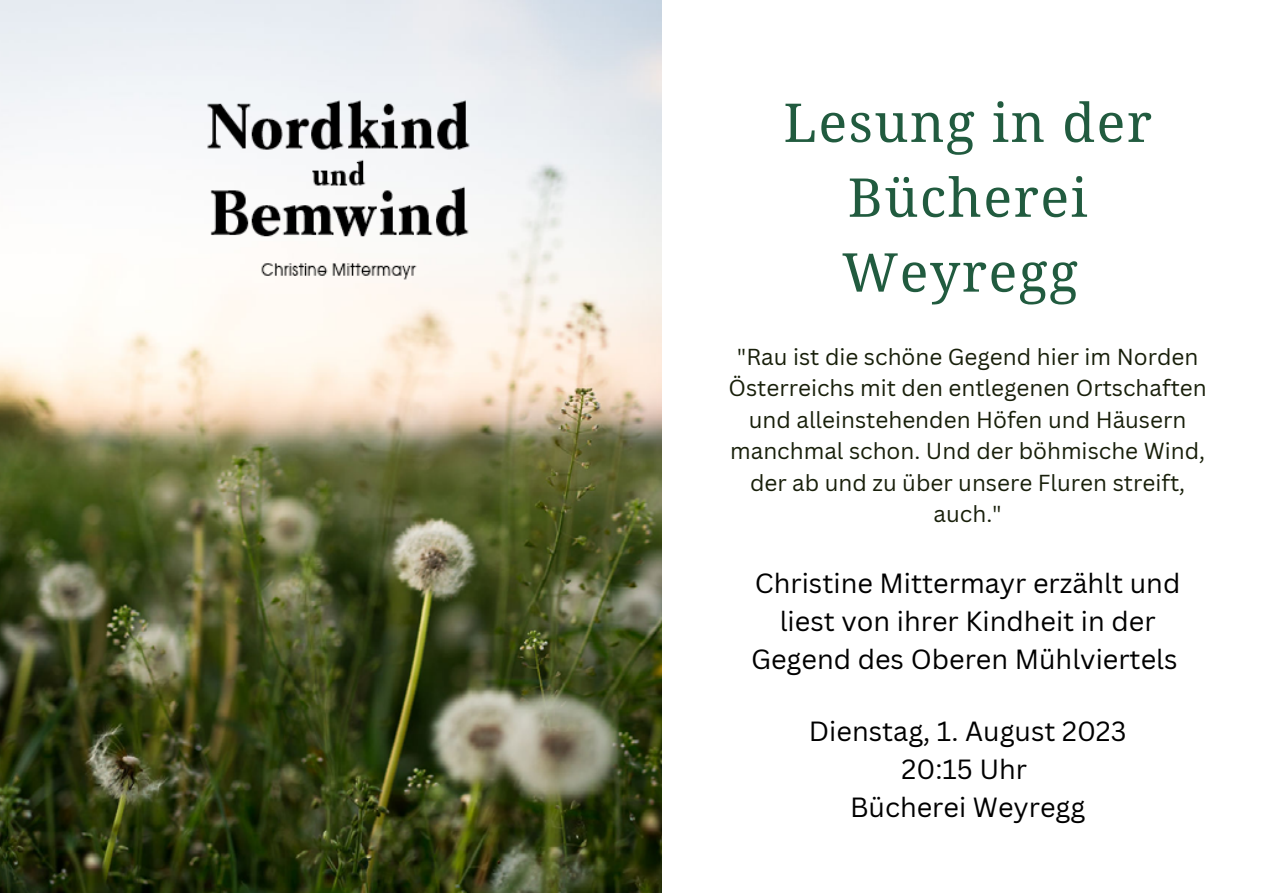
<style>
.page{position:relative;width:1263px;height:893px;background:#fff}
.page>*{position:absolute;margin:0;border:0;box-sizing:border-box;transform-origin:0 0}
.t1{font:53.55px/74.8px "Noto Serif";letter-spacing:.03em;color:#215b3f;text-align:center}
.t2{font:27px/37.7px "Canva Sans";color:#000;text-align:center}
.t3{font:22.5px/31.5px "Canva Sans";color:#181f0a;text-align:center}
</style>
<div class="page">
<img style="left:0;top:0;width:662px;height:893px">
<h1 class="t1" style="left:783px;top:84px;width:370px">Lesung in der<br>Bücherei<br>Weyregg</h1>
<p class="t3" style="left:728px;top:340px;width:480px">"Rau ist die schöne Gegend hier im Norden Österreichs mit den entlegenen Ortschaften und alleinstehenden Höfen und Häusern manchmal schon. Und der böhmische Wind, der ab und zu über unsere Fluren streift, auch."</p>
<p class="t2" style="left:751px;top:564px;width:431px">Christine Mittermayr erzählt und liest von ihrer Kindheit in der<br>Gegend des Oberen Mühlviertels</p>
<p class="t2" style="left:809px;top:711px;width:319px">Dienstag, 1. August 2023<br>20:15 Uhr<br>Bücherei Weyregg</p>
</div>
